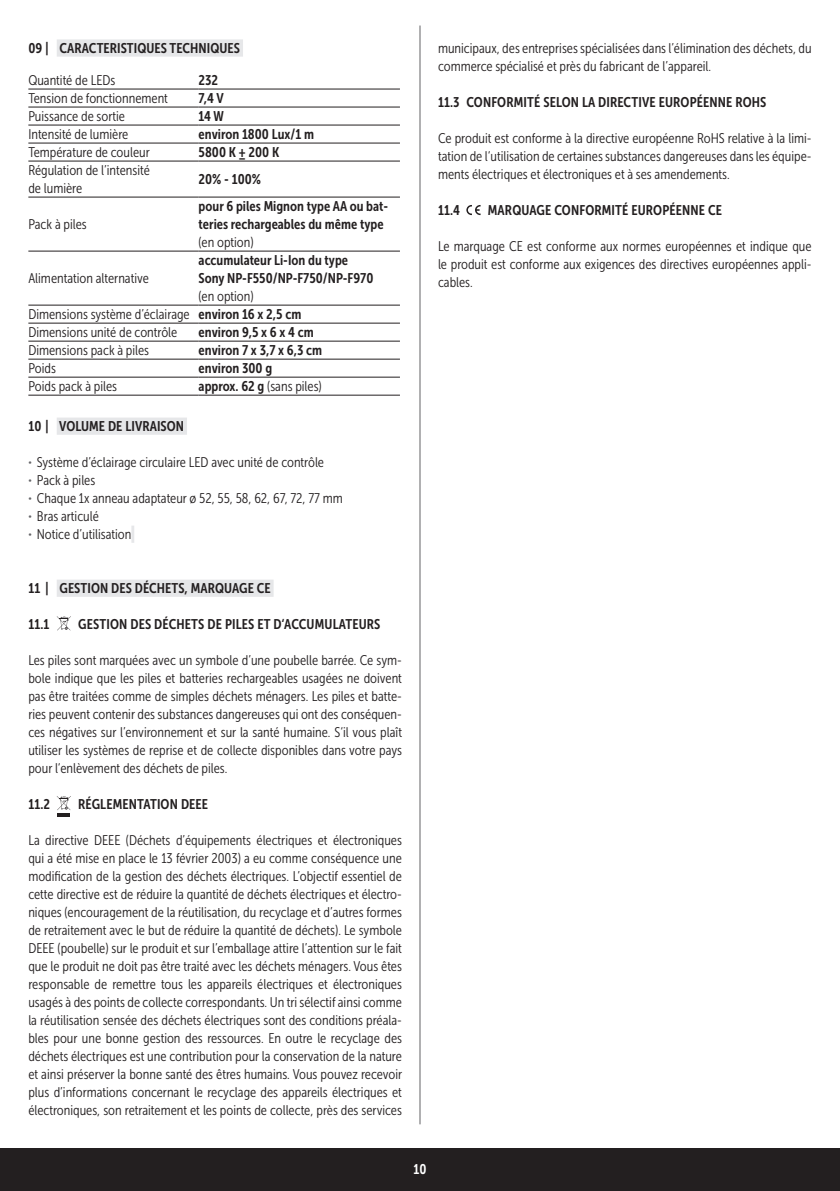
<style>
.page{position:relative;width:840px;height:1191px;background:#fff}
.page>*{position:absolute;margin:0;border:0;box-sizing:border-box;transform-origin:0 0}
.t1{font:14px/18px "Museo Sans Cond 300";color:#231f20;text-align:justify}
.t2{font:14px/18px "Museo Sans Cond 700";letter-spacing:.005em;color:#231f20}
.t3{font:14px "Museo Sans Cond 700";color:#fff}
.s1{font-family:"Museo Sans Cond 700"}
.s2{font-family:"Museo Sans 300";font-size:8.4px;color:#636366}
</style>
<div class="page">
<div style="left:0;top:1148px;width:839px;height:43px;background:#231f20"></div>
<hr style="left:419px;top:26px;width:1px;height:1098px;background:#636366">
<div style="left:57px;top:39px;width:186px;height:18px;background:#e6e7e9"></div>
<hr style="left:28px;top:89px;width:170px;height:1px;background:#231f20">
<hr style="left:198px;top:89px;width:202px;height:1px;background:#231f20">
<hr style="left:28px;top:107px;width:170px;height:1px;background:#231f20">
<hr style="left:198px;top:107px;width:202px;height:1px;background:#231f20">
<hr style="left:28px;top:125px;width:170px;height:1px;background:#231f20">
<hr style="left:198px;top:125px;width:202px;height:1px;background:#231f20">
<hr style="left:28px;top:143px;width:170px;height:1px;background:#231f20">
<hr style="left:198px;top:143px;width:202px;height:1px;background:#231f20">
<hr style="left:28px;top:161px;width:170px;height:1px;background:#231f20">
<hr style="left:198px;top:161px;width:202px;height:1px;background:#231f20">
<hr style="left:28px;top:197px;width:170px;height:1px;background:#231f20">
<hr style="left:198px;top:197px;width:202px;height:1px;background:#231f20">
<hr style="left:28px;top:251px;width:170px;height:1px;background:#231f20">
<hr style="left:198px;top:251px;width:202px;height:1px;background:#231f20">
<hr style="left:28px;top:305px;width:170px;height:1px;background:#231f20">
<hr style="left:198px;top:305px;width:202px;height:1px;background:#231f20">
<hr style="left:28px;top:323px;width:170px;height:1px;background:#231f20">
<hr style="left:198px;top:323px;width:202px;height:1px;background:#231f20">
<hr style="left:28px;top:341px;width:170px;height:1px;background:#231f20">
<hr style="left:198px;top:341px;width:202px;height:1px;background:#231f20">
<hr style="left:28px;top:359px;width:170px;height:1px;background:#231f20">
<hr style="left:198px;top:359px;width:202px;height:1px;background:#231f20">
<hr style="left:28px;top:377px;width:170px;height:1px;background:#231f20">
<hr style="left:198px;top:377px;width:202px;height:1px;background:#231f20">
<hr style="left:28px;top:395px;width:170px;height:1px;background:#231f20">
<hr style="left:198px;top:395px;width:202px;height:1px;background:#231f20">
<div style="left:57px;top:417px;width:130px;height:18px;background:#e6e7e9"></div>
<hr style="left:131px;top:525px;width:3px;height:18px;background:#e6e7e9">
<div style="left:57px;top:579px;width:216px;height:18px;background:#e6e7e9"></div>
<svg style="left:57px;top:616px;width:14px;height:14px"></svg>
<svg style="left:57px;top:796px;width:14px;height:20px"></svg>
<svg style="left:466px;top:205px;width:14px;height:10px"></svg>
<p class="t2" style="left:28px;top:39px;width:213px">09 | CARACTERISTIQUES TECHNIQUES</p>
<p class="t1" style="left:28px;top:71px;width:88px">Quantité de LEDs</p>
<p class="t2" style="left:198px;top:71px;width:21px">232</p>
<p class="t1" style="left:28px;top:90px;width:141px">Tension de fonctionnement</p>
<p class="t2" style="left:198px;top:89px;width:27px">7,4 V</p>
<p class="t1" style="left:28px;top:108px;width:98px">Puissance de sortie</p>
<p class="t2" style="left:198px;top:107px;width:27px">14 W</p>
<p class="t1" style="left:28px;top:126px;width:101px">Intensité de lumière</p>
<p class="t2" style="left:198px;top:125px;width:117px">environ 1800 Lux/1 m</p>
<p class="t1" style="left:28px;top:144px;width:123px">Température de couleur</p>
<p class="t2" style="left:198px;top:143px;width:82px">5800 K ± 200 K</p>
<p class="t1" style="left:28px;top:162px;width:123px">Régulation de l’intensité de lumière</p>
<p class="t2" style="left:198px;top:170px;width:64px">20% - 100%</p>
<p class="t1" style="left:28px;top:216px;width:60px">Pack à piles</p>
<p class="t2" style="left:198px;top:197px;width:191px">pour 6 piles Mignon type AA ou bat&shy;teries rechargeables du même type</p>
<p class="t1" style="left:198px;top:234px;width:57px">(en option)</p>
<p class="t2" style="left:198px;top:251px;width:176px">accumulateur Li-Ion du type<br>Sony NP-F550/NP-F750/NP-F970</p>
<p class="t1" style="left:28px;top:288px;width:274px;text-align:left;text-indent:170px">(en option)<br>Dimensions système d’éclairage <span class="s1">environ 16 x 2,5 cm<br></span>Dimensions unité de contrôle</p>
<p class="t1" style="left:28px;top:270px;width:122px">Alimentation alternative</p>
<p class="t2" style="left:198px;top:323px;width:117px">environ 9,5 x 6 x 4 cm</p>
<p class="t1" style="left:28px;top:342px;width:122px">Dimensions pack à piles</p>
<p class="t2" style="left:198px;top:341px;width:125px">environ 7 x 3,7 x 6,3 cm</p>
<p class="t1" style="left:28px;top:360px;width:29px">Poids</p>
<p class="t2" style="left:198px;top:359px;width:75px">environ 300 g</p>
<p class="t1" style="left:28px;top:378px;width:90px">Poids pack à piles</p>
<p class="t1" style="left:198px;top:378px;width:124px"><span class="s1">approx. 62 g</span> (sans piles)</p>
<p class="t2" style="left:28px;top:417px;width:157px">10 | VOLUME DE LIVRAISON</p>
<p class="t1" style="left:28px;top:453px;width:297px"><span class="s2">•</span> Système d’éclairage circulaire LED avec unité de contrôle</p>
<p class="t1" style="left:28px;top:471px;width:68px"><span class="s2">•</span> Pack à piles</p>
<p class="t1" style="left:28px;top:489px;width:316px"><span class="s2">•</span> Chaque 1x anneau adaptateur ø 52, 55, 58, 62, 67, 72, 77 mm</p>
<p class="t1" style="left:28px;top:507px;width:72px"><span class="s2">•</span> Bras articulé</p>
<p class="t1" style="left:28px;top:525px;width:104px"><span class="s2">•</span> Notice d’utilisation</p>
<p class="t2" style="left:28px;top:579px;width:244px">11 | GESTION DES DÉCHETS, MARQUAGE CE</p>
<p class="t2" style="left:28px;top:615px;width:23px">11.1</p>
<p class="t2" style="left:78px;top:615px;width:303px">GESTION DES DÉCHETS DE PILES ET D‘ACCUMULATEURS</p>
<p class="t1" style="left:28px;top:651px;width:375px">Les piles sont marquées avec un symbole d’une poubelle barrée. Ce sym&shy;bole indique que les piles et batteries rechargeables usagées ne doivent pas être traitées comme de simples déchets ménagers. Les piles et batte&shy;ries peuvent contenir des substances dangereuses qui ont des conséquen&shy;ces négatives sur l’environnement et sur la santé humaine. S‘il vous plaît utiliser les systèmes de reprise et de collecte disponibles dans votre pays pour l‘enlèvement des déchets de piles.</p>
<p class="t2" style="left:28px;top:795px;width:23px">11.2</p>
<p class="t2" style="left:78px;top:795px;width:131px">RÉGLEMENTATION DEEE</p>
<p class="t1" style="left:28px;top:831px;width:375px">La directive DEEE (Déchets d’équipements électriques et électroniques qui a été mise en place le 13 février 2003) a eu comme conséquence une modification de la gestion des déchets électriques. L’objectif essentiel de cette directive est de réduire la quantité de déchets électriques et électro&shy;niques (encouragement de la réutilisation, du recyclage et d’autres formes de retraitement avec le but de réduire la quantité de déchets). Le symbole DEEE (poubelle) sur le produit et sur l’emballage attire l’attention sur le fait que le produit ne doit pas être traité avec les déchets ménagers. Vous êtes responsable de remettre tous les appareils électriques et électroniques usagés à des points de collecte correspondants. Un tri sélectif ainsi comme la réutilisation sensée des déchets électriques sont des conditions préala&shy;bles pour une bonne gestion des ressources. En outre le recyclage des déchets électriques est une contribution pour la conservation de la nature et ainsi préserver la bonne santé des êtres humains. Vous pouvez recevoir plus d’informations concernant le recyclage des appareils électriques et électroniques, son retraitement et les points de collecte, près des services</p>
<p class="t1" style="left:438px;top:39px;width:375px">municipaux, des entreprises spécialisées dans l’élimination des déchets, du commerce spécialisé et près du fabricant de l’appareil.</p>
<p class="t2" style="left:438px;top:93px;width:330px">11.3 CONFORMITÉ SELON LA DIRECTIVE EUROPÉENNE ROHS</p>
<p class="t1" style="left:438px;top:129px;width:375px">Ce produit est conforme à la directive européenne RoHS relative à la limi&shy;tation de l‘utilisation de certaines substances dangereuses dans les équipe&shy;ments électriques et électroniques et à ses amendements.</p>
<p class="t2" style="left:438px;top:201px;width:24px">11.4</p>
<p class="t2" style="left:487px;top:201px;width:235px">MARQUAGE CONFORMITÉ EUROPÉENNE CE</p>
<p class="t1" style="left:438px;top:237px;width:375px">Le marquage CE est conforme aux normes européennes et indique que le produit est conforme aux exigences des directives européennes appli&shy;cables.</p>
<p class="t3" style="left:413px;top:1161px;width:14px">10</p>
</div>
